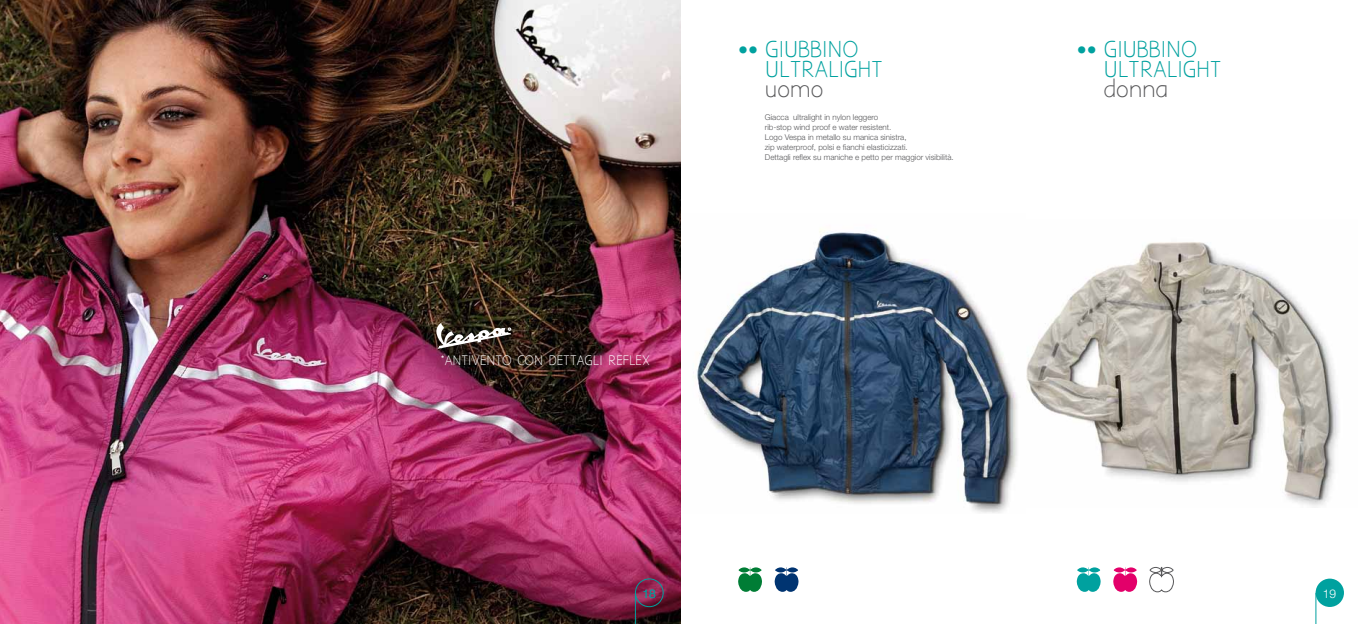
<style>
.page{position:relative;width:1361px;height:624px;background:#fff}
.page>*{position:absolute;margin:0;border:0;box-sizing:border-box;transform-origin:0 0}
.t1{font:20px/20px "Aaargh Normal";color:#00a19f}
.t2{font:20px "Aaargh Normal";color:#58585a}
.t3{font:12px "Aaargh Normal";color:#fff}
.t4{font:300 12px "Helvetica Neue";color:#fff}
.t5{font:300 12px "Helvetica Neue";color:#00a19f}
.t6{font:300 8px/10px "Helvetica Neue";color:#58585a}
.s1{font-family:"Helvetica Neue";font-weight:300}
</style>
<div class="page">
<img style="left:1026px;top:242px;width:313px;height:264px">
<img style="left:693px;top:229px;width:324px;height:284px">
<img style="left:0;top:0;width:680px;height:624px">
<div style="left:635px;top:578px;width:28px;height:29px;border:1px solid #00a19f;border-radius:50%"></div>
<hr style="left:635px;top:592px;width:1px;height:32px;background:#00a19f">
<div style="left:1315px;top:578px;width:29px;height:29px;background:#00a19f;border-radius:50%"></div>
<hr style="left:1315px;top:592px;width:1px;height:32px;background:#00a19f">
<svg style="left:738px;top:567px;width:24px;height:25px"></svg>
<svg style="left:1076px;top:567px;width:24px;height:25px"></svg>
<svg style="left:774px;top:567px;width:24px;height:25px"></svg>
<svg style="left:1113px;top:567px;width:24px;height:25px"></svg>
<svg style="left:1149px;top:567px;width:24px;height:25px"></svg>
<svg style="left:436px;top:323px;width:75px;height:26px"></svg>
<h2 class="t3" style="left:441px;top:353px;width:211px">*ANTIVENTO CON DETTAGLI REFLEX</h2>
<h1 class="t1" style="left:738px;top:40px;width:144px"><span class="s1">••</span> GiubbINO<br>U LTRALIGHT</h1>
<h1 class="t2" style="left:765px;top:77px;width:60px">uomo</h1>
<p class="t6" style="left:765px;top:112px;width:190px">Giacca ultralight in nylon leggero<br>rib-stop wind proof e water resistent.<br>Logo Vespa in metallo su manica sinistra,<br>zip waterproof, polsi e fianchi elasticizzati.<br>Dettagli reflex su maniche e petto per maggior visibilità.</p>
<h2 class="t5" style="left:642px;top:586px;width:15px">18</h2>
<h1 class="t1" style="left:1076px;top:40px;width:144px"><span class="s1">••</span> GiubbINO<br>U LTRALIGHT</h1>
<h1 class="t2" style="left:1103px;top:77px;width:66px">donna</h1>
<h2 class="t4" style="left:1322px;top:586px;width:15px">19</h2>
</div>
